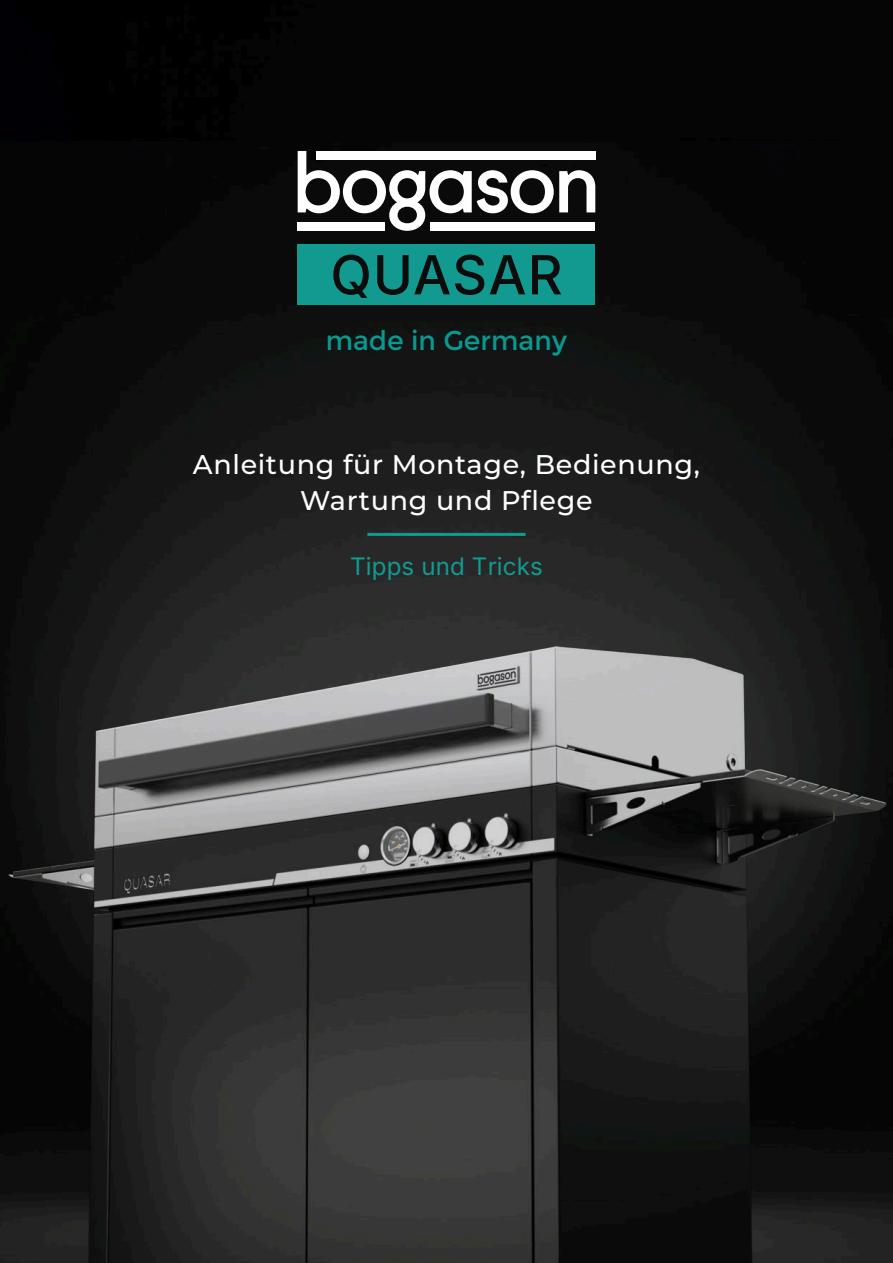
<style>
.page{position:relative;width:893px;height:1263px;background:#fff}
.page>*{position:absolute;margin:0;border:0;box-sizing:border-box;transform-origin:0 0}
.t1{font:500 54px "Inter";letter-spacing:.02em;color:#0c0c0d}
.t2{font:500 27px/36px "Montserrat";letter-spacing:.025em;color:#fff;text-align:center}
.t3{font:27px "Montserrat";color:#099990}
.t4{font:24.15px "Inter";letter-spacing:.005em;color:#129a91}
</style>
<div class="page">
<img style="left:0;top:0;width:893px;height:1263px">
<div style="left:298px;top:244px;width:297px;height:61px;background:#129a91"></div>
<svg style="left:298px;top:151px;width:297px;height:80px"></svg>
<div style="left:316px;top:151px;width:279px;height:8px;background:#fff"></div>
<div style="left:431px;top:222px;width:164px;height:8px;background:#fff"></div>
<div style="left:298px;top:222px;width:87px;height:8px;background:#fff"></div>
<img style="left:8px;top:647px;width:878px;height:616px">
<hr style="left:367px;top:533px;width:159px;height:3px;background:#129a91">
<h1 class="t1" style="left:330px;top:234px;width:234px">QUASAR</h1>
<p class="t3" style="left:326px;top:325px;width:243px">made in Germany</p>
<p class="t2" style="left:193px;top:448px;width:509px">Anleitung für Montage, Bedienung,<br>Wartung und Pflege</p>
<p class="t4" style="left:350px;top:549px;width:194px">Tipps und Tricks</p>
</div>
